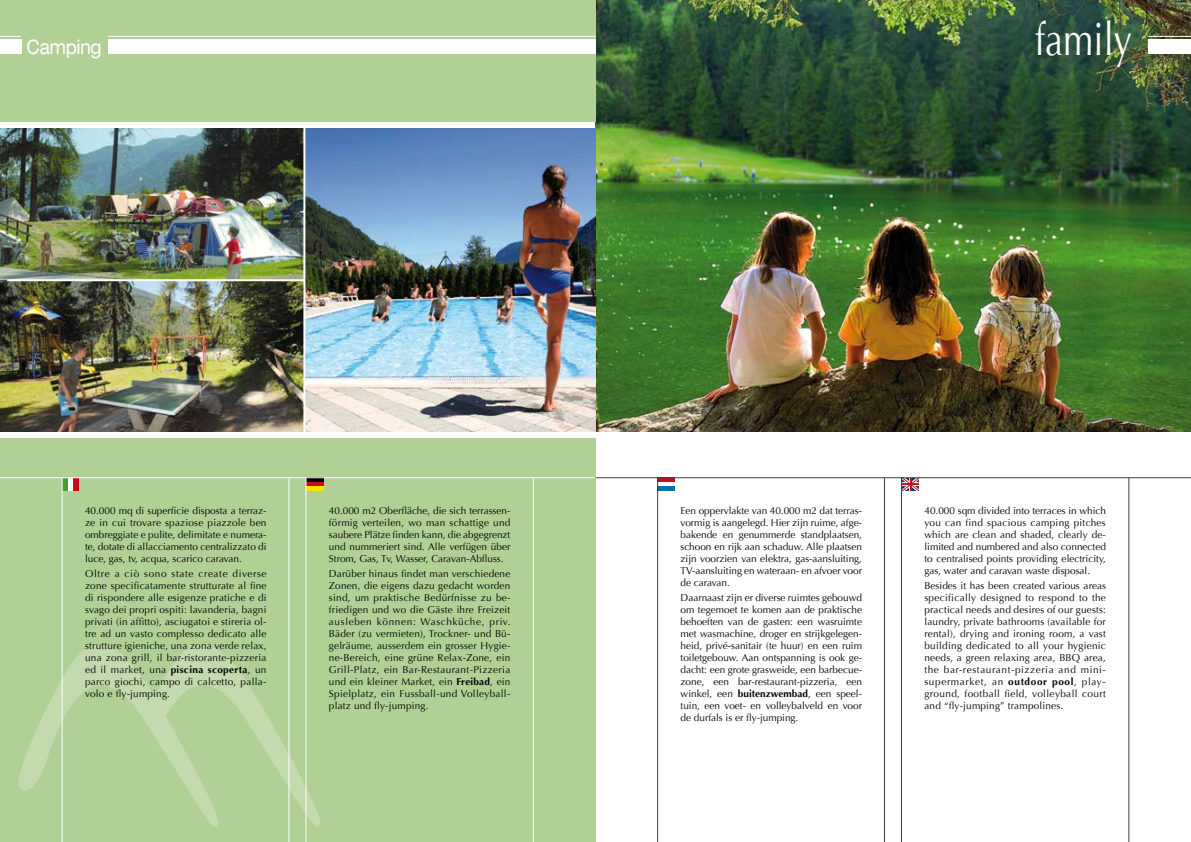
<style>
.page{position:relative;width:1191px;height:842px;background:#fff}
.page>*{position:absolute;margin:0;border:0;box-sizing:border-box;transform-origin:0 0}
.t1{font:46px "Optima";color:#fff;scale:.79 1}
.t2{font:expanded 20px "Helvetica Neue";color:#fff;scale:.79 1}
.t3{font:10px/12px "Optima";color:#000;text-align:justify}
.s1{font-weight:700}
</style>
<div class="page">
<div style="left:0;top:439px;width:595px;height:403px;background:#b1d096"></div>
<svg style="left:19px;top:624px;width:301px;height:209px"></svg>
<div style="left:62px;top:478px;width:6px;height:13px;background:#45a12b"></div>
<div style="left:68px;top:478px;width:6px;height:13px;background:#fff"></div>
<div style="left:74px;top:478px;width:5px;height:13px;background:#cd071e"></div>
<div style="left:306px;top:485px;width:17px;height:6px;background:#ffe300"></div>
<div style="left:306px;top:479px;width:17px;height:7px;background:#cd071e"></div>
<svg style="left:307px;top:478px;width:16px;height:4px"></svg>
<svg style="left:902px;top:478px;width:16px;height:13px"></svg>
<div style="left:658px;top:485px;width:17px;height:6px;background:#0072ac"></div>
<div style="left:658px;top:479px;width:17px;height:7px;background:#fff"></div>
<svg style="left:658px;top:478px;width:17px;height:4px"></svg>
<img style="left:595px;top:0;width:596px;height:432px">
<img style="left:0;top:128px;width:595px;height:304px">
<div style="left:0;top:0;width:595px;height:121px;background:#b1d096"></div>
<div style="left:1148px;top:39px;width:43px;height:15px;background:#fff"></div>
<hr style="left:1148px;top:36px;width:43px;height:1px;background:#fff">
<hr style="left:289px;top:478px;width:1px;height:364px;background:#fff">
<hr style="left:306px;top:478px;width:1px;height:364px;background:#fff">
<hr style="left:62px;top:478px;width:1px;height:364px;background:#fff">
<hr style="left:533px;top:478px;width:1px;height:364px;background:#fff">
<hr style="left:0;top:477px;width:595px;height:1px;background:#fff">
<hr style="left:884px;top:478px;width:1px;height:364px;background:#3e3e40">
<hr style="left:901px;top:478px;width:1px;height:364px;background:#3e3e40">
<hr style="left:657px;top:478px;width:1px;height:364px;background:#3e3e40">
<hr style="left:1128px;top:478px;width:1px;height:364px;background:#3e3e40">
<hr style="left:595px;top:477px;width:596px;height:1px;background:#3e3e40">
<hr style="left:303px;top:126px;width:2px;height:306px;background:#fff">
<hr style="left:7px;top:279px;width:298px;height:2px;background:#fff">
<div style="left:0;top:39px;width:21px;height:15px;background:#fff"></div>
<div style="left:108px;top:39px;width:487px;height:15px;background:#fff"></div>
<svg style="left:0;top:36px;width:21px;height:1px"></svg>
<hr style="left:108px;top:36px;width:487px;height:1px;background:#fff">
<p class="t2" style="left:27px;top:35px;width:96px">Camping</p>
<p class="t1" style="left:1035px;top:13px;width:124px">family</p>
<p class="t3" style="left:85px;top:505px;width:183px">40.000 mq di superficie disposta a terraz&shy;ze in cui trovare spaziose piazzole ben ombreggiate e pulite, delimitate e numera&shy;te, dotate di allacciamento centralizzato di luce, gas, tv, acqua, scarico caravan.</p>
<p class="t3" style="left:85px;top:567px;width:183px">Oltre a ciò sono state create diverse zone specificatamente strutturate al fine di rispondere alle esigenze pratiche e di svago dei propri ospiti: lavanderia, bagni privati (in affitto), asciugatoi e stireria ol&shy;tre ad un vasto complesso dedicato alle strutture igieniche, una zona verde relax, una zona grill, il bar-ristorante-pizzeria ed il market, una <span class="s1">piscina scoperta</span>, un parco giochi, campo di calcetto, palla&shy;volo e fly-jumping.</p>
<p class="t3" style="left:329px;top:505px;width:183px">40.000 m2 Oberfläche, die sich terrassen&shy;förmig verteilen, wo man schattige und saubere Plätze finden kann, die abgegrenzt und nummeriert sind. Alle verfügen über Strom, Gas, Tv, Wasser, Caravan-Abfluss.</p>
<p class="t3" style="left:329px;top:567px;width:183px">Darüber hinaus findet man verschiedene Zonen, die eigens dazu gedacht worden sind, um praktische Bedürfnisse zu be&shy;friedigen und wo die Gäste ihre Freizeit ausleben können: Waschküche, priv.<br>Bäder (zu vermieten), Trockner- und Bü&shy;gelräume, ausserdem ein grosser Hygie&shy;ne-Bereich, eine grüne Relax-Zone, ein Grill-Platz, ein Bar-Restaurant-Pizzeria und ein kleiner Market, ein <span class="s1">Freibad</span>, ein Spielplatz, ein Fussball-und Volleyball&shy;platz und fly-jumping.</p>
<p class="t3" style="left:680px;top:505px;width:183px">Een oppervlakte van 40.000 m2 dat terras&shy;vormig is aangelegd. Hier zijn ruime, afge&shy;bakende en genummerde standplaatsen, schoon en rijk aan schaduw. Alle plaatsen zijn voorzien van elektra, gas-aansluiting, TV-aansluiting en wateraan- en afvoer voor de caravan.</p>
<p class="t3" style="left:680px;top:591px;width:183px">Daarnaast zijn er diverse ruimtes gebouwd om tegemoet te komen aan de praktische behoeften van de gasten: een wasruimte met wasmachine, droger en strijkgelegen&shy;heid, privé-sanitair (te huur) en een ruim toiletgebouw. Aan ontspanning is ook ge&shy;dacht: een grote grasweide, een barbecue&shy;zone, een bar-restaurant-pizzeria, een winkel, een <span class="s1">buitenzwembad</span>, een speel&shy;tuin, een voet- en volleybalveld en voor de durfals is er fly-jumping.</p>
<p class="t3" style="left:924px;top:505px;width:183px">40.000 sqm divided into terraces in which you can find spacious camping pitches which are clean and shaded, clearly de&shy;limited and numbered and also connected to centralised points providing electricity, gas, water and caravan waste disposal.</p>
<p class="t3" style="left:924px;top:579px;width:183px">Besides it has been created various areas specifically designed to respond to the practical needs and desires of our guests: laundry, private bathrooms (available for rental), drying and ironing room, a vast building dedicated to all your hygienic needs, a green relaxing area, BBQ area, the bar-restaurant-pizzeria and mini&shy;supermarket, an <span class="s1">outdoor pool</span>, play&shy;ground, football field, volleyball court and “fly-jumping” trampolines.</p>
</div>
